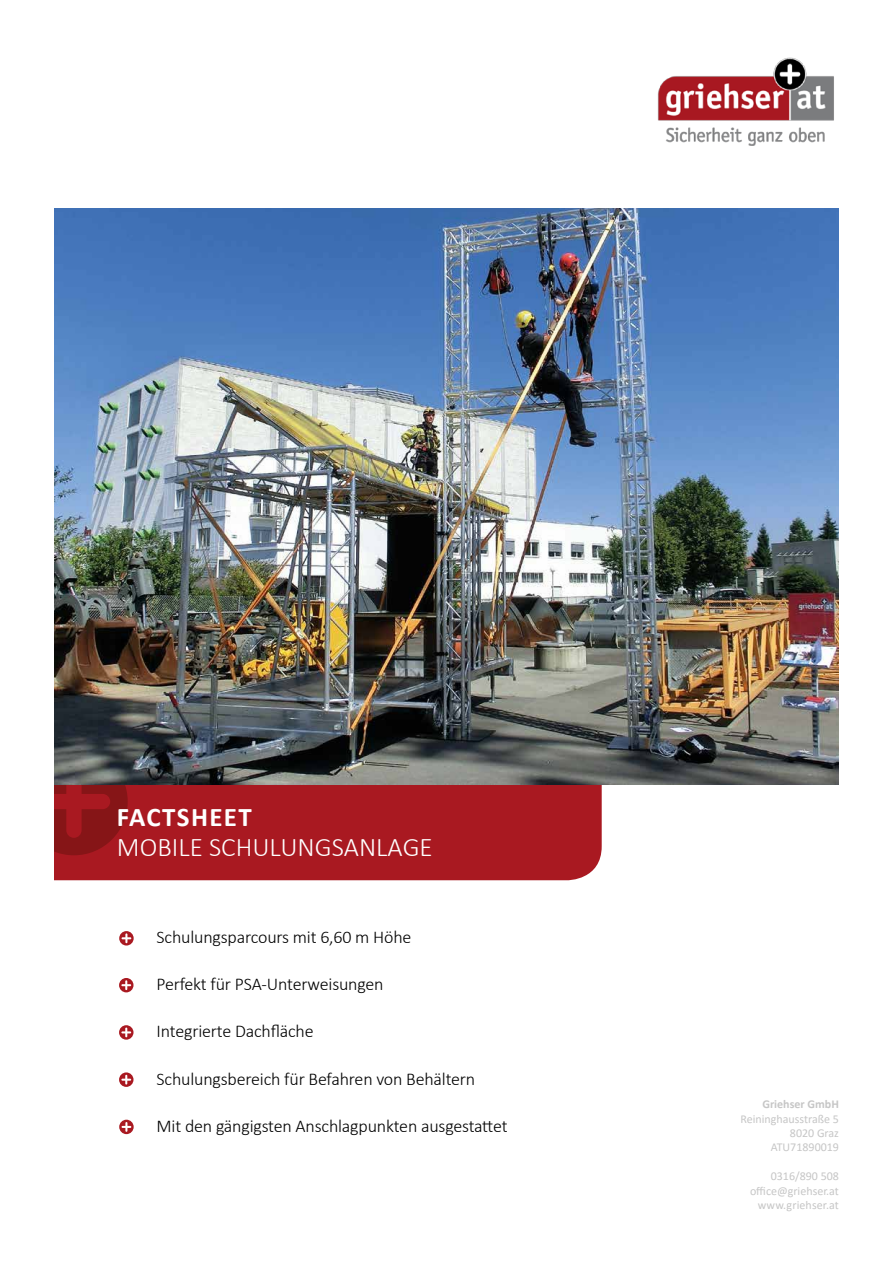
<style>
.page{position:relative;width:893px;height:1263px;background:#fff}
.page>*{position:absolute;margin:0;border:0;box-sizing:border-box;transform-origin:0 0}
.t1{font:300 27px "Calibri";color:#fff}
.t2{font:700 27px "Calibri";letter-spacing:.05em;color:#fff}
.t3{font:300 18px "Calibri";letter-spacing:-.01em;color:#000}
.t4{font:12px/14.4px "Calibri";color:#c6c6c6;text-align:right}
.t5{font:700 12px "Calibri";color:#c6c6c6}
</style>
<div class="page">
<div style="left:54px;top:784px;width:548px;height:96px;background:#a91921"></div>
<svg style="left:54px;top:784px;width:74px;height:71px;background:#92171b"></svg>
<img style="left:657px;top:57px;width:177px;height:89px">
<svg style="left:119px;top:931px;width:15px;height:14px"></svg>
<svg style="left:119px;top:978px;width:14px;height:14px"></svg>
<svg style="left:119px;top:1025px;width:14px;height:15px"></svg>
<svg style="left:119px;top:1072px;width:14px;height:15px"></svg>
<svg style="left:119px;top:1120px;width:15px;height:14px"></svg>
<img style="left:54px;top:208px;width:785px;height:576px">
<h1 class="t2" style="left:117px;top:798px;width:136px">FACTSHEET</h1>
<h1 class="t1" style="left:117px;top:831px;width:317px">MOBILE SCHULUNGSANLAGE</h1>
<p class="t3" style="left:157px;top:925px;width:256px">Schulungsparcours mit 6,60 m Höhe</p>
<p class="t3" style="left:157px;top:973px;width:229px">Perfekt für PSA-Unterweisungen</p>
<p class="t3" style="left:157px;top:1020px;width:159px">Integrierte Dachfläche</p>
<p class="t3" style="left:157px;top:1067px;width:320px">Schulungsbereich für Befahren von Behältern</p>
<p class="t3" style="left:157px;top:1115px;width:353px">Mit den gängigsten Anschlagpunkten ausgestattet</p>
<p class="t5" style="left:762px;top:1096px;width:78px">Griehser GmbH</p>
<p class="t4" style="left:740px;top:1111px;width:100px">Reininghausstraße 5<br>8020 Graz<br>ATU71890019</p>
<p class="t4" style="left:750px;top:1169px;width:90px">0316/890 508 office@griehser.at www.griehser.at</p>
</div>
